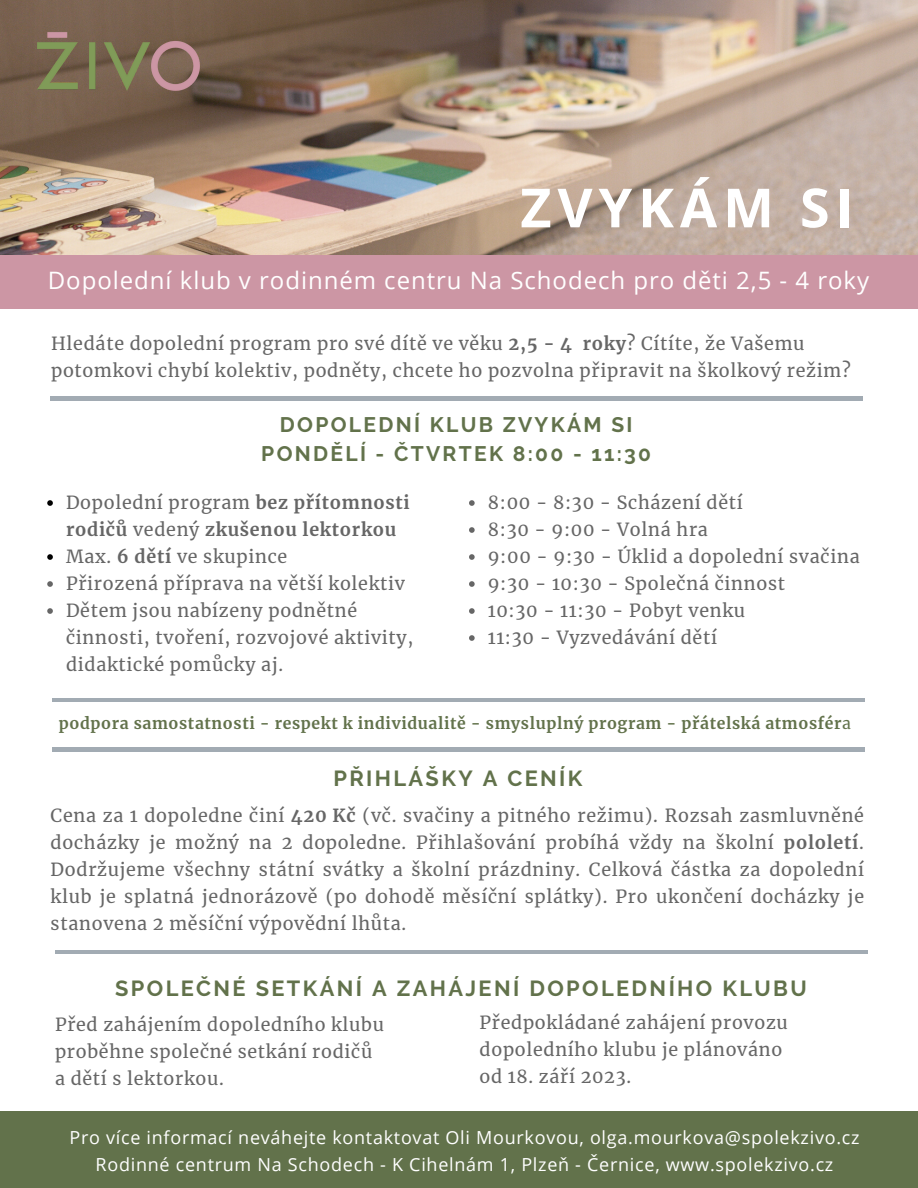
<style>
.page{position:relative;width:918px;height:1188px;background:#fff}
.page>*{position:absolute;margin:0;border:0;box-sizing:border-box;transform-origin:0 0}
.t1{font:700 54px "Open Sans";letter-spacing:.11em;color:#fff}
.t2{font:24px "Open Sans";letter-spacing:.04em;color:#fff}
.t3{font:700 21.75px "Raleway";letter-spacing:.11em;color:#62724b}
.t4{font:700 21px "Raleway";letter-spacing:.11em;color:#62724b}
.t5{font:18px "Open Sans";letter-spacing:.04em;color:#fff}
.t6{font:17.85px/27px "Merriweather";letter-spacing:.04em;color:#666}
.t7{font:700 17.85px/27px "Merriweather";letter-spacing:.04em;color:#666}
.t8{font:700 15.75px "Merriweather";letter-spacing:.04em;color:#62724b}
.s1{font-weight:700}
.s2{font-weight:400}
</style>
<div class="page">
<img style="left:0;top:0;width:918px;height:256px">
<div style="left:0;top:256px;width:918px;height:53px;background:#cc96a4"></div>
<div style="left:0;top:1112px;width:918px;height:76px;background:#62724b"></div>
<hr style="left:50px;top:397px;width:813px;height:3px;background:#456">
<hr style="left:55px;top:950px;width:812px;height:3px;background:#456">
<hr style="left:53px;top:698px;width:812px;height:4px;background:#a2abb3">
<hr style="left:53px;top:748px;width:812px;height:3px;background:#456">
<img style="left:35px;top:30px;width:167px;height:62px">
<svg style="left:47px;top:500px;width:6px;height:6px"></svg>
<svg style="left:47px;top:554px;width:6px;height:6px"></svg>
<svg style="left:47px;top:581px;width:6px;height:6px"></svg>
<svg style="left:47px;top:608px;width:6px;height:6px"></svg>
<svg style="left:469px;top:500px;width:6px;height:6px"></svg>
<svg style="left:469px;top:527px;width:6px;height:6px"></svg>
<svg style="left:469px;top:554px;width:6px;height:6px"></svg>
<svg style="left:469px;top:581px;width:6px;height:6px"></svg>
<svg style="left:469px;top:608px;width:6px;height:6px"></svg>
<svg style="left:469px;top:635px;width:6px;height:6px"></svg>
<p class="t1" style="left:520px;top:170px;width:335px">ZVYKÁM SI</p>
<p class="t2" style="left:48px;top:264px;width:823px">Dopolední klub v rodinném centru Na Schodech pro děti 2,5 - 4 roky</p>
<p class="t6" style="left:51px;top:330px;width:801px">Hledáte dopolední program pro své dítě ve věku <span class="s1">2,5 - 4 roky</span>? Cítíte, že Vašemu potomkovi chybí kolektiv, podněty, chcete ho pozvolna připravit na školkový režim?</p>
<p class="t4" style="left:280px;top:412px;width:354px">DOPOLEDNÍ KLUB ZVYKÁM SI</p>
<p class="t4" style="left:261px;top:441px;width:391px">PONDĚLÍ - ČTVRTEK 8:00 - 11:30</p>
<p class="t7" style="left:66px;top:489px;width:345px"><span class="s2">Dopolední program</span> bez přítomnosti rodičů <span class="s2">vedený</span> zkušenou lektorkou</p>
<p class="t6" style="left:66px;top:543px;width:223px">Max. <span class="s1">6 dětí</span> ve skupince</p>
<p class="t6" style="left:66px;top:570px;width:341px">Přirozená příprava na větší kolektiv</p>
<p class="t6" style="left:66px;top:597px;width:349px">Dětem jsou nabízeny podnětné činnosti, tvoření, rozvojové aktivity, didaktické pomůcky aj.</p>
<p class="t6" style="left:488px;top:489px;width:257px">8:00 - 8:30 - Scházení dětí</p>
<p class="t6" style="left:488px;top:516px;width:222px">8:30 - 9:00 - Volná hra</p>
<p class="t6" style="left:488px;top:543px;width:373px">9:00 - 9:30 - Úklid a dopolední svačina</p>
<p class="t6" style="left:488px;top:570px;width:299px">9:30 - 10:30 - Společná činnost</p>
<p class="t6" style="left:488px;top:597px;width:259px">10:30 - 11:30 - Pobyt venku</p>
<p class="t6" style="left:488px;top:624px;width:231px">11:30 - Vyzvedávání dětí</p>
<p class="t8" style="left:59px;top:714px;width:794px">podpora samostatnosti - respekt k individualitě - smysluplný program - přátelská atmosfér<span class="s2">a</span></p>
<p class="t3" style="left:333px;top:766px;width:251px">PŘIHLÁŠKY A CENÍK</p>
<p class="t6" style="left:51px;top:802px;width:815px;text-align:justify">Cena za 1 dopoledne činí <span class="s1">420 Kč</span> (vč. svačiny a pitného režimu). Rozsah zasmluvněné docházky je možný na 2 dopoledne. Přihlašování probíhá vždy na školní <span class="s1">pololetí</span>.<br>Dodržujeme všechny státní svátky a školní prázdniny. Celková částka za dopolední klub je splatná jednorázově (po dohodě měsíční splátky). Pro ukončení docházky je stanovena 2 měsíční výpovědní lhůta.</p>
<p class="t3" style="left:115px;top:976px;width:693px">SPOLEČNÉ SETKÁNÍ A ZAHÁJENÍ DOPOLEDNÍHO KLUBU</p>
<p class="t6" style="left:480px;top:1009px;width:310px">Předpokládané zahájení provozu dopoledního klubu je plánováno</p>
<p class="t6" style="left:480px;top:1063px;width:153px">od 18. září 2023.</p>
<p class="t6" style="left:55px;top:1011px;width:331px">Před zahájením dopoledního klubu proběhne společné setkání rodičů</p>
<p class="t6" style="left:55px;top:1065px;width:170px">a dětí s lektorkou.</p>
<p class="t5" style="left:69px;top:1125px;width:792px">Pro více informací neváhejte kontaktovat Oli Mourkovou, olga.mourkova@spolekzivo.cz</p>
<p class="t5" style="left:96px;top:1152px;width:739px">Rodinné centrum Na Schodech - K Cihelnám 1, Plzeň - Černice, www.spolekzivo.cz</p>
</div>
